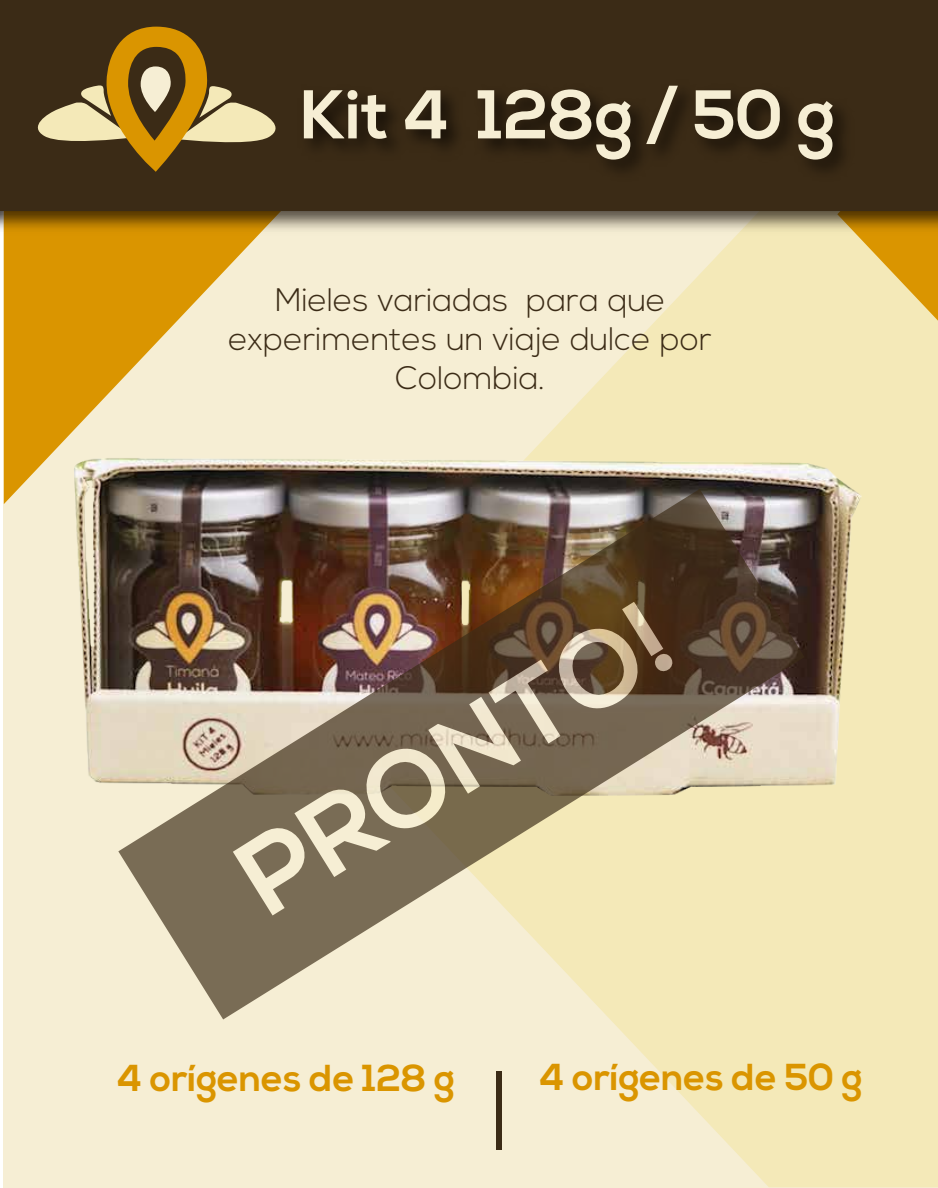
<style>
.page{position:relative;width:938px;height:1188px;background:#fff}
.page>*{position:absolute;margin:0;border:0;box-sizing:border-box;transform-origin:0 0}
.t1{font:700 68.75px "Nexa";color:#f6eed4}
.t2{font:700 37.5px "Nexa";color:#da9500}
.t3{font:300 32.5px/39px "Nexa";color:#3b2b16;text-align:center}
</style>
<div class="page">
<div style="left:4px;top:0;width:934px;height:1187px;background:#f6eed4"></div>
<svg style="left:610px;top:958px;width:327px;height:229px;fill:#f4e9b8"></svg>
<div style="left:0;top:0;width:938px;height:210px;background:#3b2b16"></div>
<svg style="left:107px;top:27px;width:100px;height:43px"></svg>
<img style="left:37px;top:70px;width:807px;height:102px">
<img style="left:0;top:210px;width:938px;height:748px">
<div style="left:496px;top:1071px;width:6px;height:79px;background:#3b2b16"></div>
<img style="left:118px;top:489px;width:686px;height:530px">
<svg style="left:233px;top:602px;width:444px;height:313px;background:#9b8a6f"></svg>
<h1 class="t1" style="left:300px;top:75px;width:536px">Kit 4 128g / 50 g</h1>
<p class="t3" style="left:228px;top:282px;width:485px">Mieles variadas para que experimentes un viaje dulce por<br>Colombia.</p>
<p class="t2" style="left:117px;top:1056px;width:339px">4 orígenes de 128 g</p>
<p class="t2" style="left:539px;top:1055px;width:325px">4 orígenes de 50 g</p>
</div>
